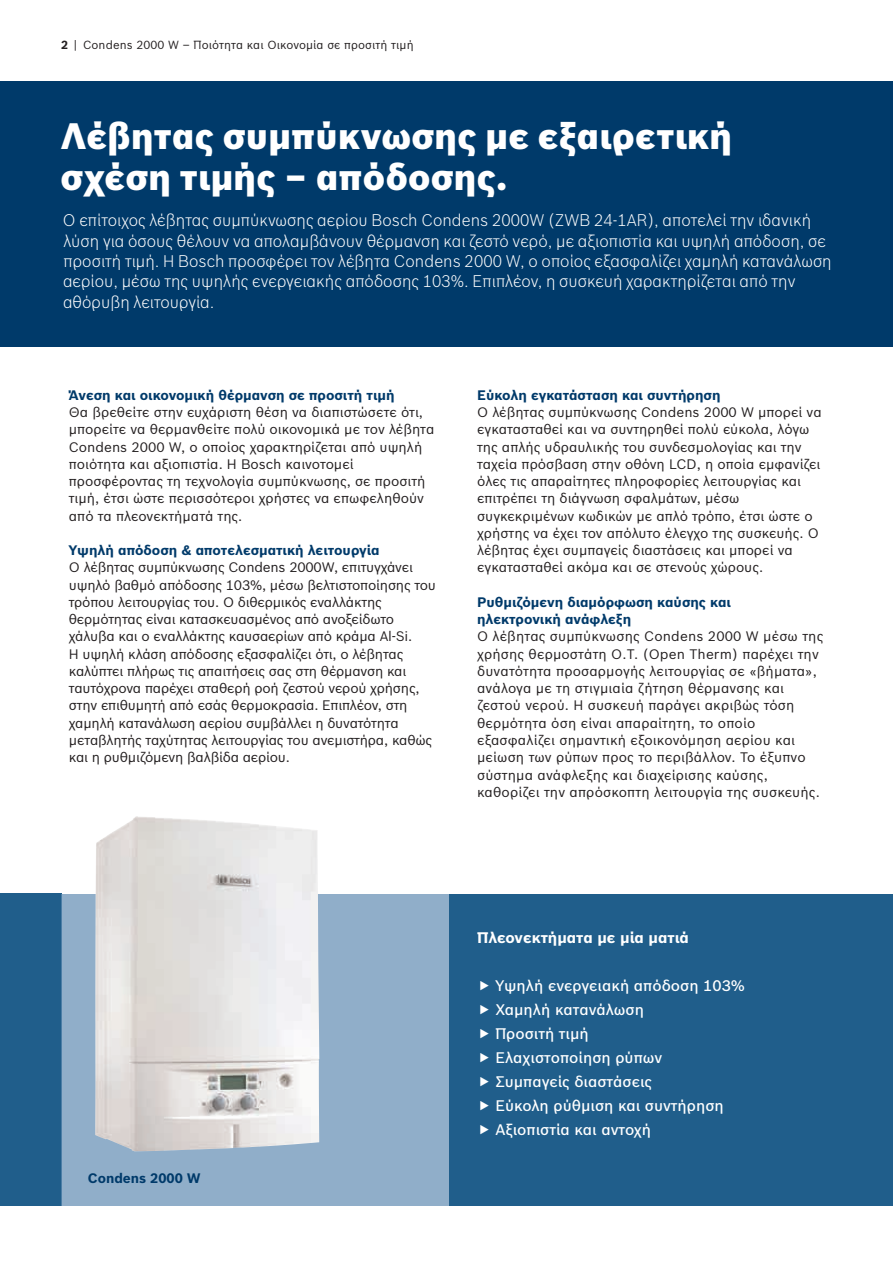
<style>
.page{position:relative;width:893px;height:1263px;background:#fff}
.page>*{position:absolute;margin:0;border:0;box-sizing:border-box;transform-origin:0 0}
.t1{font:900 36px/40.8px "Bosch Sans";letter-spacing:.01em;color:#fff}
.t2{font:300 16.5px/20.4px "Bosch Sans";letter-spacing:.005em;color:#fff}
.t3{font:500 15px/24px "Bosch Sans";color:#fff}
.t4{font:700 15px "Bosch Sans";color:#fff}
.t5{font:13.5px/17.2px "Bosch Sans";color:#231f20}
.t6{font:700 13.5px/17.2px "Bosch Sans";color:#003a6a}
.t7{font:11.55px "Bosch Sans";letter-spacing:.01em;color:#231f20}
.s1{font-weight:700}
</style>
<div class="page">
<div style="left:0;top:82px;width:893px;height:265px;background:#003a6a"></div>
<div style="left:0;top:893px;width:61px;height:312px;background:#205e8b"></div>
<div style="left:449px;top:894px;width:444px;height:311px;background:#205e8b"></div>
<div style="left:61px;top:894px;width:388px;height:311px;background:#90aec9"></div>
<img style="left:95px;top:816px;width:224px;height:335px">
<p class="t7" style="left:61px;top:36px;width:354px"><span class="s1">2</span> | Condens 2000 W – Ποιότητα και Οικονομία σε προσιτή τιμή</p>
<h1 class="t1" style="left:60px;top:113px;width:673px">Λέβητας συμπύκνωσης με εξαιρετική σχέση τιμής – απόδοσης.</h1>
<p class="t2" style="left:63px;top:209px;width:770px">Ο επίτοιχος λέβητας συμπύκνωσης αερίου Bosch Condens 2000W (ZWB 24-1AR), αποτελεί την ιδανική λύση για όσους θέλουν να απολαμβάνουν θέρμανση και ζεστό νερό, με αξιοπιστία και υψηλή απόδοση, σε προσιτή τιμή. Η Bosch προσφέρει τον λέβητα Condens 2000 W, o οποίος εξασφαλίζει χαμηλή κατανάλωση αερίου, μέσω της υψηλής ενεργειακής απόδοσης 103%. Επιπλέον, η συσκευή χαρακτηρίζεται από την αθόρυβη λειτουργία.</p>
<p class="t6" style="left:69px;top:385px;width:327px">Άνεση και οικονομική θέρμανση σε προσιτή τιμή</p>
<p class="t5" style="left:69px;top:403px;width:367px">Θα βρεθείτε στην ευχάριστη θέση να διαπιστώσετε ότι, μπορείτε να θερμανθείτε πολύ οικονομικά με τον λέβητα Condens 2000 W, ο οποίος χαρακτηρίζεται από υψηλή ποιότητα και αξιοπιστία. Η Bosch καινοτομεί προσφέροντας τη τεχνολογία συμπύκνωσης, σε προσιτή τιμή, έτσι ώστε περισσότεροι χρήστες να επωφεληθούν από τα πλεονεκτήματά της.</p>
<p class="t6" style="left:69px;top:541px;width:312px">Υψηλή απόδοση &amp; αποτελεσματική λειτουργία</p>
<p class="t5" style="left:69px;top:558px;width:369px">Ο λέβητας συμπύκνωσης Condens 2000W, επιτυγχάνει υψηλό βαθμό απόδοσης 103%, μέσω βελτιστοποίησης του τρόπου λειτουργίας του. Ο διθερμικός εναλλάκτης θερμότητας είναι κατασκευασμένος από ανοξείδωτο χάλυβα και ο εναλλάκτης καυσαερίων από κράμα Al-Si.<br>Η υψηλή κλάση απόδοσης εξασφαλίζει ότι, ο λέβητας καλύπτει πλήρως τις απαιτήσεις σας στη θέρμανση και ταυτόχρονα παρέχει σταθερή ροή ζεστού νερού χρήσης, στην επιθυμητή από εσάς θερμοκρασία. Επιπλέον, στη χαμηλή κατανάλωση αερίου συμβάλλει η δυνατότητα μεταβλητής ταχύτητας λειτουργίας του ανεμιστήρα, καθώς και η ρυθμιζόμενη βαλβίδα αερίου.</p>
<p class="t6" style="left:477px;top:386px;width:245px">Εύκολη εγκατάσταση και συντήρηση</p>
<p class="t5" style="left:477px;top:403px;width:346px">Ο λέβητας συμπύκνωσης Condens 2000 W μπορεί να εγκατασταθεί και να συντηρηθεί πολύ εύκολα, λόγω της απλής υδραυλικής του συνδεσμολογίας και την ταχεία πρόσβαση στην οθόνη LCD, η οποία εμφανίζει όλες τις απαραίτητες πληροφορίες λειτουργίας και επιτρέπει τη διάγνωση σφαλμάτων, μέσω συγκεκριμένων κωδικών με απλό τρόπο, έτσι ώστε ο χρήστης να έχει τον απόλυτο έλεγχο της συσκευής. Ο λέβητας έχει συμπαγείς διαστάσεις και μπορεί να εγκατασταθεί ακόμα και σε στενούς χώρους.</p>
<p class="t6" style="left:477px;top:593px;width:255px">Ρυθμιζόμενη διαμόρφωση καύσης και ηλεκτρονική ανάφλεξη</p>
<p class="t5" style="left:477px;top:627px;width:348px">Ο λέβητας συμπύκνωσης Condens 2000 W μέσω της χρήσης θερμοστάτη Ο.Τ. (Open Therm) παρέχει την δυνατότητα προσαρμογής λειτουργίας σε «βήματα», ανάλογα με τη στιγμιαία ζήτηση θέρμανσης και ζεστού νερού. Η συσκευή παράγει ακριβώς τόση θερμότητα όση είναι απαραίτητη, το οποίο εξασφαλίζει σημαντική εξοικονόμηση αερίου και μείωση των ρύπων προς το περιβάλλον. Το έξυπνο σύστημα ανάφλεξης και διαχείρισης καύσης, καθορίζει την απρόσκοπτη λειτουργία της συσκευής.</p>
<p class="t6" style="left:88px;top:1168px;width:114px">Condens 2000 W</p>
<p class="t4" style="left:477px;top:926px;width:213px">Πλεονεκτήματα με μία ματιά</p>
<p class="t3" style="left:495px;top:973px;width:251px">Υψηλή ενεργειακή απόδοση 103%<br>Χαμηλή κατανάλωση<br>Προσιτή τιμή<br>Ελαχιστοποίηση ρύπων<br>Συμπαγείς διαστάσεις<br>Εύκολη ρύθμιση και συντήρηση<br>Αξιοπιστία και αντοχή</p>
</div>
